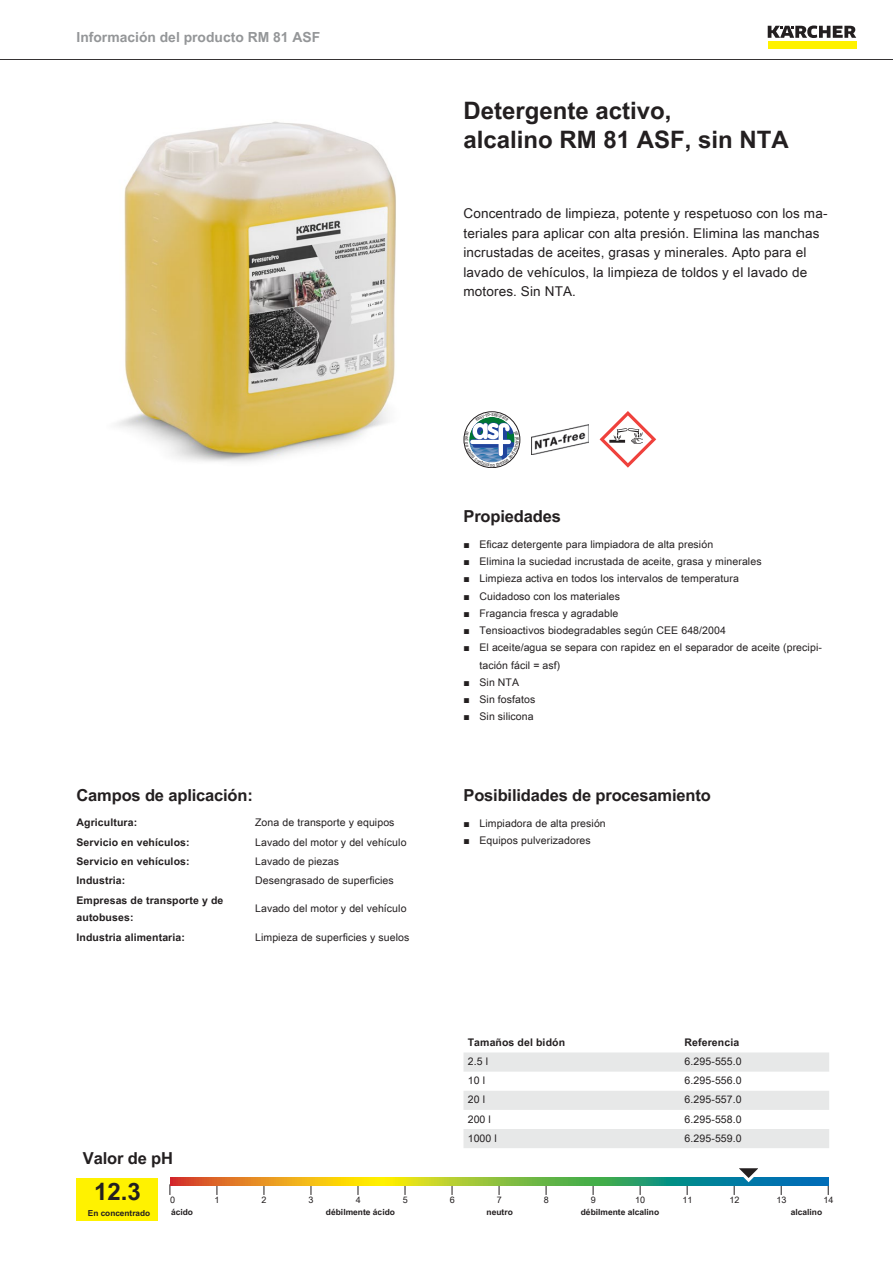
<style>
.page{position:relative;width:893px;height:1263px;background:#fff}
.page>*{position:absolute;margin:0;border:0;box-sizing:border-box;transform-origin:0 0}
.t1{font:700 24px/28.8px "Arial Unicode MS";color:#231f20}
.t2{font:700 16.5px "Arial Unicode MS";letter-spacing:-.01em;color:#231f20}
.t3{font:700 13.8px "Arial Unicode MS";color:#949698}
.t4{font:13.5px/19.5px "Arial Unicode MS";letter-spacing:.01em;color:#231f20}
.t5{font:10.5px/17.2px "Arial Unicode MS";letter-spacing:.01em;color:#231f20}
.t6{font:700 10.5px/17.2px "Arial Unicode MS";letter-spacing:.01em;color:#231f20}
.t7{font:9px "Arial Unicode MS";color:#231f20}
.t8{font:700 8.4px "Arial Unicode MS";color:#231f20}
.t9{font:700 8.25px "Arial Unicode MS";color:#231f20}
.s1{font-family:"Arial"}
</style>
<div class="page">
<hr style="left:0;top:59px;width:893px;height:1px;background:#231f20">
<div style="left:768px;top:42px;width:88px;height:7px;background:#fff200"></div>
<svg style="left:768px;top:26px;width:88px;height:12px"></svg>
<img style="left:117px;top:121px;width:279px;height:341px">
<img style="left:531px;top:424px;width:57px;height:30px">
<svg style="left:600px;top:411px;width:56px;height:57px"></svg>
<div style="left:77px;top:1178px;width:81px;height:42px;background:#fff200"></div>
<svg style="left:170px;top:1178px;width:658px;height:8px;background:#8aa446"></svg>
<svg style="left:731px;top:1168px;width:38px;height:27px"></svg>
<svg style="left:463px;top:1052px;width:366px;height:96px"></svg>
<svg style="left:464px;top:412px;width:56px;height:56px"></svg>
<h3 class="t3" style="left:77px;top:27px;width:245px">Información del producto RM 81 ASF</h3>
<h1 class="t1" style="left:463px;top:97px;width:327px">Detergente activo,<br>alcalino RM 81 ASF, sin NTA</h1>
<p class="t4" style="left:463px;top:203px;width:365px">Concentrado de limpieza, potente y respetuoso con los ma&shy;teriales para aplicar con alta presión. Elimina las manchas incrustadas de aceites, grasas y minerales. Apto para el lavado de vehículos, la limpieza de toldos y el lavado de motores. Sin NTA.</p>
<h2 class="t2" style="left:77px;top:783px;width:178px">Campos de aplicación:</h2>
<p class="t6" style="left:77px;top:814px;width:62px">Agricultura:</p>
<p class="t5" style="left:255px;top:813px;width:141px">Zona de transporte y equipos</p>
<p class="t6" style="left:77px;top:833px;width:115px">Servicio en vehículos:</p>
<p class="t5" style="left:255px;top:833px;width:153px">Lavado del motor y del vehículo</p>
<p class="t6" style="left:77px;top:853px;width:115px">Servicio en vehículos:</p>
<p class="t5" style="left:255px;top:852px;width:85px">Lavado de piezas</p>
<p class="t6" style="left:77px;top:872px;width:50px">Industria:</p>
<p class="t5" style="left:255px;top:872px;width:140px">Desengrasado de superficies</p>
<p class="t6" style="left:77px;top:892px;width:148px">Empresas de transporte y de autobuses:</p>
<p class="t5" style="left:255px;top:900px;width:153px">Lavado del motor y del vehículo</p>
<p class="t6" style="left:77px;top:928px;width:110px">Industria alimentaria:</p>
<p class="t5" style="left:255px;top:928px;width:156px">Limpieza de superficies y suelos</p>
<h2 class="t2" style="left:463px;top:504px;width:99px">Propiedades</h2>
<p class="t5" style="left:463px;top:535px;width:251px"><span class="s1">■</span> Eficaz detergente para limpiadora de alta presión</p>
<p class="t5" style="left:463px;top:553px;width:300px"><span class="s1">■</span> Elimina la suciedad incrustada de aceite, grasa y minerales</p>
<p class="t5" style="left:463px;top:570px;width:277px"><span class="s1">■</span> Limpieza activa en todos los intervalos de temperatura</p>
<p class="t5" style="left:463px;top:587px;width:158px"><span class="s1">■</span> Cuidadoso con los materiales</p>
<p class="t5" style="left:463px;top:604px;width:156px"><span class="s1">■</span> Fragancia fresca y agradable</p>
<p class="t5" style="left:463px;top:622px;width:264px"><span class="s1">■</span> Tensioactivos biodegradables según CEE 648/2004</p>
<p class="t5" style="left:479px;top:639px;width:344px;text-indent:-16px"><span class="s1">■</span> El aceite/agua se separa con rapidez en el separador de aceite (precipi&shy;tación fácil = asf)</p>
<p class="t5" style="left:463px;top:673px;width:57px"><span class="s1">■</span> Sin NTA</p>
<p class="t5" style="left:463px;top:691px;width:73px"><span class="s1">■</span> Sin fosfatos</p>
<p class="t5" style="left:463px;top:708px;width:72px"><span class="s1">■</span> Sin silicona</p>
<h2 class="t2" style="left:463px;top:783px;width:249px">Posibilidades de procesamiento</h2>
<p class="t5" style="left:463px;top:814px;width:144px"><span class="s1">■</span> Limpiadora de alta presión</p>
<p class="t5" style="left:463px;top:831px;width:129px"><span class="s1">■</span> Equipos pulverizadores</p>
<p class="t6" style="left:468px;top:1034px;width:99px">Tamaños del bidón</p>
<p class="t6" style="left:685px;top:1034px;width:56px">Referencia</p>
<p class="t5" style="left:468px;top:1052px;width:22px">2.5 l</p>
<p class="t5" style="left:685px;top:1052px;width:59px">6.295-555.0</p>
<p class="t5" style="left:468px;top:1072px;width:19px">10 l</p>
<p class="t5" style="left:685px;top:1072px;width:59px">6.295-556.0</p>
<p class="t5" style="left:468px;top:1091px;width:19px">20 l</p>
<p class="t5" style="left:685px;top:1091px;width:59px">6.295-557.0</p>
<p class="t5" style="left:468px;top:1110px;width:25px">200 l</p>
<p class="t5" style="left:685px;top:1110px;width:59px">6.295-558.0</p>
<p class="t5" style="left:468px;top:1129px;width:31px">1000 l</p>
<p class="t5" style="left:685px;top:1129px;width:59px">6.295-559.0</p>
<h2 class="t2" style="left:83px;top:1146px;width:92px">Valor de pH</h2>
<h1 class="t1" style="left:94px;top:1178px;width:48px">12.3</h1>
<p class="t7" style="left:170px;top:1193px;width:7px">0</p>
<p class="t7" style="left:215px;top:1193px;width:7px">1</p>
<p class="t7" style="left:262px;top:1193px;width:7px">2</p>
<p class="t7" style="left:309px;top:1193px;width:7px">3</p>
<p class="t7" style="left:356px;top:1193px;width:7px">4</p>
<p class="t7" style="left:403px;top:1193px;width:7px">5</p>
<p class="t7" style="left:450px;top:1193px;width:7px">6</p>
<p class="t7" style="left:497px;top:1193px;width:7px">7</p>
<p class="t7" style="left:544px;top:1193px;width:7px">8</p>
<p class="t7" style="left:591px;top:1193px;width:7px">9</p>
<p class="t7" style="left:635px;top:1193px;width:12px">10</p>
<p class="t7" style="left:682px;top:1193px;width:12px">11</p>
<p class="t7" style="left:729px;top:1193px;width:12px">12</p>
<p class="t7" style="left:776px;top:1193px;width:12px">13</p>
<p class="t7" style="left:823px;top:1193px;width:12px">14</p>
<p class="t9" style="left:88px;top:1207px;width:64px">En concentrado</p>
<p class="t8" style="left:171px;top:1206px;width:24px">ácido</p>
<p class="t8" style="left:326px;top:1206px;width:71px">débilmente ácido</p>
<p class="t8" style="left:487px;top:1206px;width:28px">neutro</p>
<p class="t8" style="left:581px;top:1206px;width:80px">débilmente alcalino</p>
<p class="t8" style="left:791px;top:1206px;width:33px">alcalino</p>
</div>
